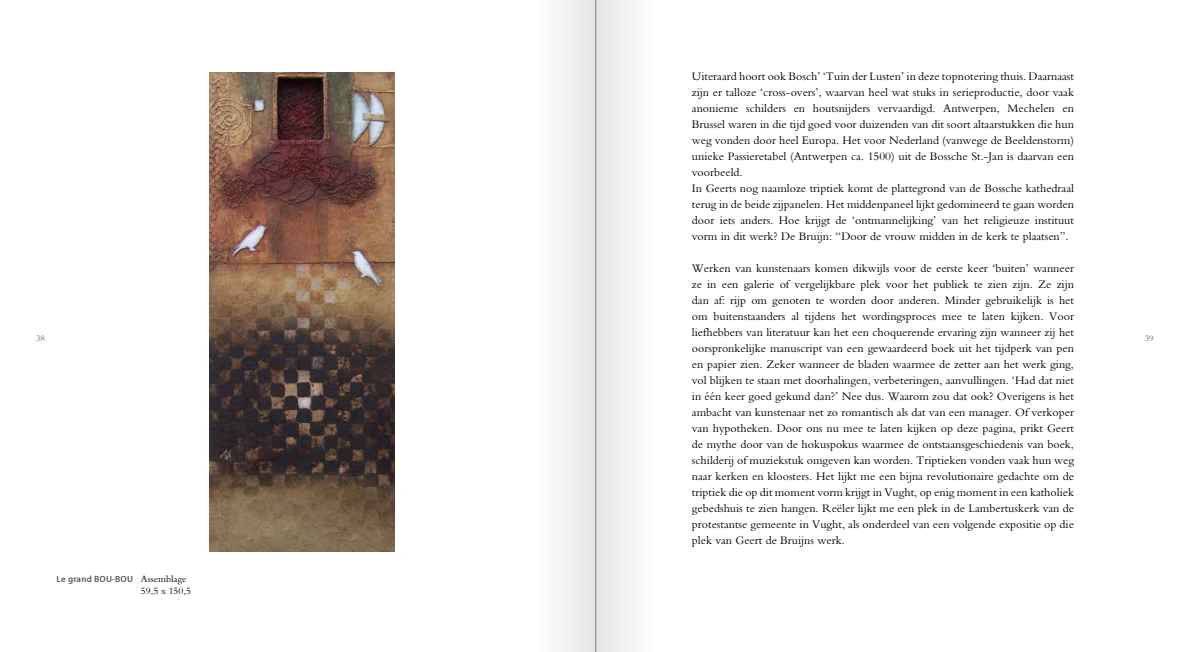
<style>
.page{position:relative;width:1191px;height:652px;background:#fff}
.page>*{position:absolute;margin:0;border:0;box-sizing:border-box;transform-origin:0 0}
.t1{font:12px/16px "Bembo Std";color:#000}
.t2{font:10px "Bembo Std";color:#000}
.t3{font:600 9px "Myriad Pro";letter-spacing:.02em;color:#575756}
.t4{font:9px "Bembo Std";color:#646363}
.s1{font-family:"Bembo Std";font-weight:400;font-size:10px;color:#000}
</style>
<div class="page">
<div style="left:596px;top:0;width:61px;height:652px;background:#f2f2f2"></div>
<div style="left:534px;top:0;width:61px;height:652px;background:#f2f2f2"></div>
<hr style="left:595px;top:0;width:1px;height:652px;background:#7c7b7b">
<img style="left:210px;top:72px;width:184px;height:479px">
<p class="t1" style="left:692px;top:68px;width:384px">Uiteraard hoort ook Bosch’ ‘Tuin der Lusten’ in deze topnotering thuis. Daarnaast zijn er talloze ‘cross-overs’, waarvan heel wat stuks in serieproductie, door vaak anonieme schilders en houtsnijders vervaardigd. Antwerpen, Mechelen en Brussel waren in die tijd goed voor duizenden van dit soort altaarstukken die hun weg vonden door heel Europa. Het voor Nederland (vanwege de Beeldenstorm) unieke Passieretabel (Antwerpen ca. 1500) uit de Bossche St.-Jan is daarvan een voorbeeld.<br>In Geerts nog naamloze triptiek komt de plattegrond van de Bossche kathedraal terug in de beide zijpanelen. Het middenpaneel lijkt gedomineerd te gaan worden door iets anders. Hoe krijgt de ‘ontmannelijking’ van het religieuze instituut vorm in dit werk? De Bruijn: “Door de vrouw midden in de kerk te plaatsen”.</p>
<p class="t1" style="left:692px;top:260px;width:384px;text-align:justify">Werken van kunstenaars komen dikwijls voor de eerste keer ‘buiten’ wanneer ze in een galerie of vergelijkbare plek voor het publiek te zien zijn. Ze zijn dan af: rijp om genoten te worden door anderen. Minder gebruikelijk is het om buitenstaanders al tijdens het wordingsproces mee te laten kijken. Voor liefhebbers van literatuur kan het een choquerende ervaring zijn wanneer zij het oorspronkelijke manuscript van een gewaardeerd boek uit het tijdperk van pen en papier zien. Zeker wanneer de bladen waarmee de zetter aan het werk ging, vol blijken te staan met doorhalingen, verbeteringen, aanvullingen. ‘Had dat niet in één keer goed gekund dan?’ Nee dus. Waarom zou dat ook? Overigens is het ambacht van kunstenaar net zo romantisch als dat van een manager. Of verkoper van hypotheken. Door ons nu mee te laten kijken op deze pagina, prikt Geert de mythe door van de hokuspokus waarmee de ontstaansgeschiedenis van boek, schilderij of muziekstuk omgeven kan worden. Triptieken vonden vaak hun weg naar kerken en kloosters. Het lijkt me een bijna revolutionaire gedachte om de triptiek die op dit moment vorm krijgt in Vught, op enig moment in een katholiek gebedshuis te zien hangen. Reëler lijkt me een plek in de Lambertuskerk van de protestantse gemeente in Vught, als onderdeel van een volgende expositie op die plek van Geert de Bruijns werk.</p>
<p class="t4" style="left:36px;top:332px;width:10px">38</p>
<p class="t4" style="left:1144px;top:332px;width:10px">39</p>
<p class="t3" style="left:57px;top:573px;width:131px">Le grand BOU-BOU <span class="s1">Assemblage</span></p>
<p class="t2" style="left:141px;top:585px;width:51px">59,5 x 150,5</p>
</div>
